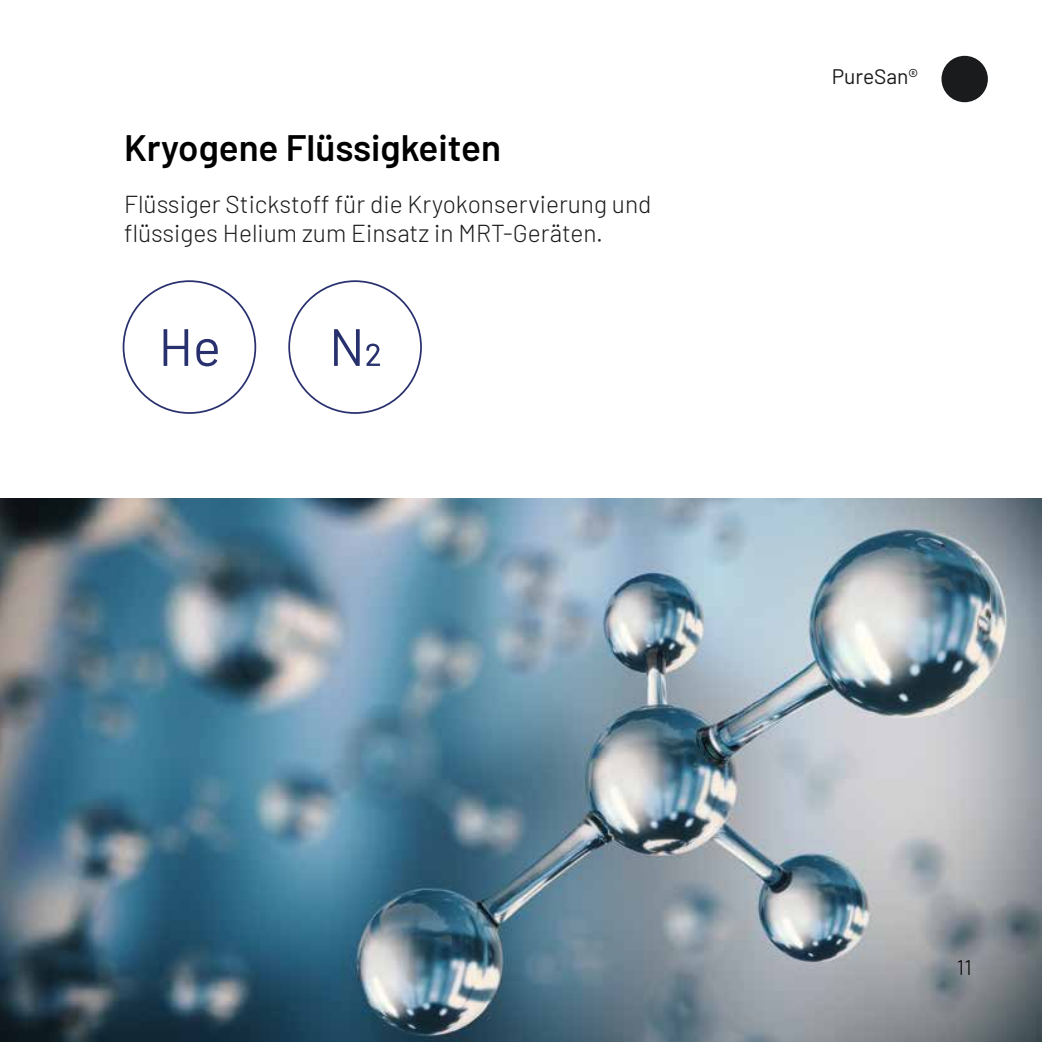
<style>
.page{position:relative;width:1042px;height:1042px;background:#fff}
.page>*{position:absolute;margin:0;border:0;box-sizing:border-box;transform-origin:0 0}
.t1{font:52.5px "Barlow";color:#28316e}
.t2{font:600 36.75px "Barlow";color:#000}
.t3{font:300 24.5px/29.4px "Barlow";color:#1a1b1c}
.t4{font:21px "Barlow";color:#1a1b1c}
.t5{font:300 21px "Barlow";color:#000}
</style>
<div class="page">
<img style="left:0;top:499px;width:1042px;height:543px">
<div style="left:941px;top:56px;width:47px;height:46px;background:#1a1b1c;border-radius:50%"></div>
<h2 class="t2" style="left:124px;top:121px;width:379px">Kryogene Flüssigkeiten</h2>
<p class="t3" style="left:124px;top:188px;width:529px">Flüssiger Stickstoff für die Kryokonservierung und flüssiges Helium zum Einsatz in MRT-Geräten.</p>
<h1 class="t1" style="left:159px;top:309px;width:64px">He</h1>
<h1 class="t1" style="left:329px;top:309px;width:54px">N2</h1>
<p class="t4" style="left:832px;top:61px;width:88px">PureSan®</p>
<p class="t5" style="left:957px;top:952px;width:16px">11</p>
</div>
